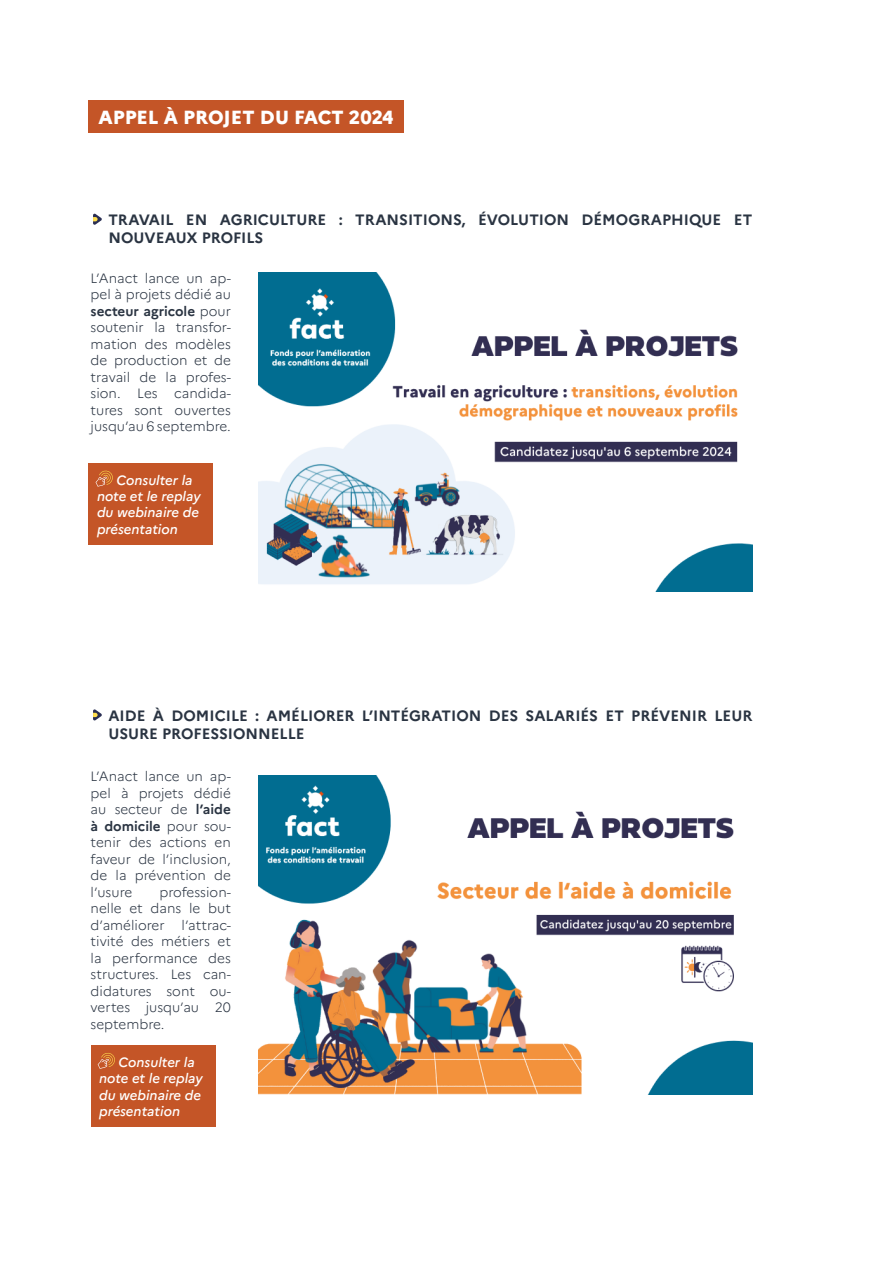
<style>
.page{position:relative;width:893px;height:1263px;background:#fff}
.page>*{position:absolute;margin:0;border:0;box-sizing:border-box;transform-origin:0 0}
.t1{font:800 18.9px "Marianne";color:#fff}
.t2{font:700 15px/18px "Marianne";color:#2a3442}
.t3{font:300 13.5px/16.5px "Marianne";color:#2a3442;text-align:justify}
.t4{font:italic 500 13.5px/16.2px "Marianne";color:#fff}
.s1{font-weight:700}
</style>
<div class="page">
<hr style="left:892px;top:0;width:1px;height:688px;background:#c45527">
<div style="left:88px;top:101px;width:316px;height:32px;background:#c45527"></div>
<svg style="left:93px;top:213px;width:9px;height:12px"></svg>
<svg style="left:93px;top:709px;width:9px;height:12px"></svg>
<div style="left:88px;top:464px;width:125px;height:81px;background:#c45527"></div>
<svg style="left:96px;top:470px;width:17px;height:17px"></svg>
<div style="left:91px;top:1046px;width:125px;height:81px;background:#c45527"></div>
<svg style="left:98px;top:1053px;width:17px;height:16px"></svg>
<img style="left:259px;top:273px;width:493px;height:318px">
<img style="left:259px;top:776px;width:493px;height:318px">
<p class="t1" style="left:98px;top:106px;width:297px">APPEL À PROJET DU FACT 2024</p>
<p class="t2" style="left:108px;top:211px;width:645px">TRAVAIL EN AGRICULTURE : TRANSITIONS, ÉVOLUTION DÉMOGRAPHIQUE ET<br>NOUVEAUX PROFILS</p>
<p class="t3" style="left:91px;top:270px;width:142px">L’Anact lance un ap&shy;pel à projets dédié au <span class="s1">secteur agricole</span> pour soutenir la transfor&shy;mation des modèles de production et de travail de la profes&shy;sion. Les candida&shy;tures sont ouvertes jusqu’au 6 septembre.</p>
<p class="t4" style="left:97px;top:472px;width:105px;text-indent:19px">Consulter la note et le replay du webinaire de présentation</p>
<p class="t2" style="left:108px;top:706px;width:645px">AIDE À DOMICILE : AMÉLIORER L’INTÉGRATION DES SALARIÉS ET PRÉVENIR LEUR<br>USURE PROFESSIONNELLE</p>
<p class="t3" style="left:91px;top:768px;width:142px">L’Anact lance un ap&shy;pel à projets dédié au secteur de <span class="s1">l’aide à domicile</span> pour sou&shy;tenir des actions en faveur de l’inclusion, de la prévention de l’usure</p>
<p class="t3" style="left:91px;top:883px;width:142px;text-indent:69px">profession&shy;nelle et dans le but d’améliorer</p>
<p class="t3" style="left:91px;top:916px;width:142px;text-indent:91px">l’attrac&shy;tivité des métiers et la performance des structures. Les can&shy;didatures sont ou&shy;vertes jusqu’au 20 septembre.</p>
<p class="t4" style="left:99px;top:1054px;width:105px;text-indent:19px">Consulter la note et le replay du webinaire de présentation</p>
</div>
